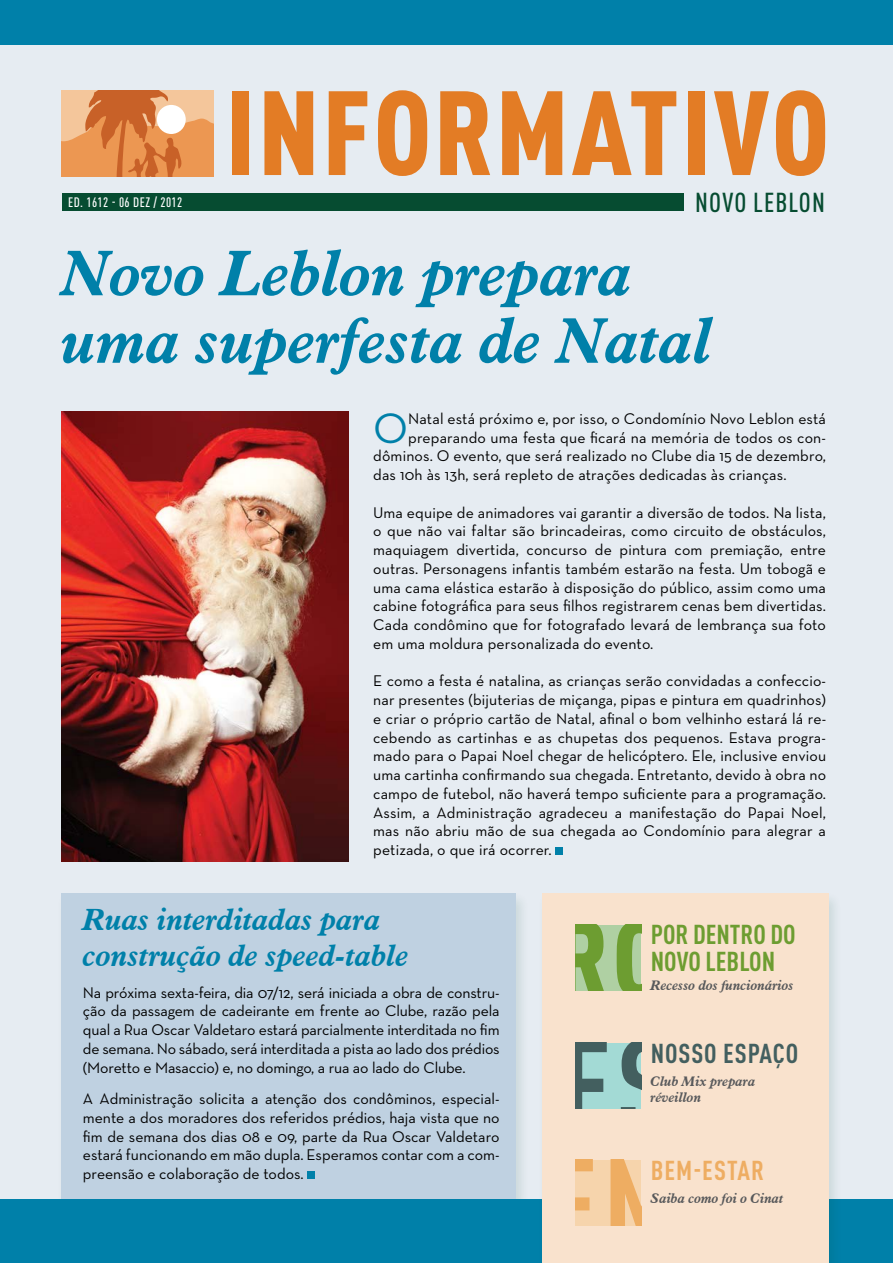
<style>
.page{position:relative;width:893px;height:1263px;background:#e6ecf2}
.page>*{position:absolute;margin:0;border:0;box-sizing:border-box;transform-origin:0 0}
.t1{font:900 condensed 117.6px "DIN Pro";letter-spacing:.02em;color:#e37c25}
.t2{font:italic 700 62.7px/67.5px "Aldine 721 BT";color:#0080a9}
.t3{font:43.35px "Neutra Text";color:#0080a9}
.t4{font:italic 700 30px/36px "Aldine 721 BT";color:#0080a9}
.t5{font:700 condensed 27px/27px "DIN Pro";color:#6d9d31}
.t6{font:700 condensed 27px "DIN Pro";letter-spacing:.035em;color:#435f5f}
.t7{font:500 condensed 27px "DIN Pro";letter-spacing:.04em;color:#064c31}
.t8{font:700 condensed 27px "DIN Pro";letter-spacing:.04em;color:#eead62}
.t9{font:15.75px/18.8px "Neutra Text";letter-spacing:.01em;color:#000;text-align:justify}
.t10{font:italic 700 13.5px/16.2px "Aldine 721 BT";color:#58595b}
.t11{font:500 condensed 13.5px "DIN Pro";letter-spacing:.03em;color:#fff}
</style>
<div class="page">
<div style="left:57px;top:891px;width:472px;height:325px;background:#064c31;opacity:.12"></div>
<div style="left:62px;top:893px;width:454px;height:306px;background:#bfd1e1"></div>
<img style="left:62px;top:412px;width:287px;height:449px">
<div style="left:0;top:1199px;width:893px;height:64px;background:#0080a9"></div>
<div style="left:537px;top:891px;width:306px;height:372px;background:#064c31;opacity:.12"></div>
<div style="left:542px;top:893px;width:287px;height:370px;background:#f9e2cd"></div>
<div style="left:62px;top:193px;width:622px;height:18px;background:#064c31"></div>
<svg style="left:62px;top:90px;width:152px;height:86px;background:#e39155"></svg>
<div style="left:157px;top:105px;width:29px;height:29px;background:#fff;border-radius:50%"></div>
<svg style="left:575px;top:1042px;width:66px;height:66px;background:#7daaa6"></svg>
<div style="left:0;top:0;width:893px;height:45px;background:#0080a9"></div>
<svg style="left:575px;top:925px;width:66px;height:66px;background:#8bb465"></svg>
<svg style="left:575px;top:1160px;width:66px;height:66px;background:#f2c38c"></svg>
<div style="left:556px;top:848px;width:7px;height:7px;background:#0080a9"></div>
<div style="left:308px;top:1171px;width:7px;height:8px;background:#0080a9"></div>
<h1 class="t1" style="left:226px;top:60px;width:605px">INFORMATIVO</h1>
<p class="t11" style="left:68px;top:194px;width:116px">ED. 1612 - 06 Dez / 2012</p>
<h3 class="t7" style="left:695px;top:186px;width:131px">NOVO LEBLON</h3>
<h2 class="t2" style="left:62px;top:239px;width:652px">Novo Leblon prepara uma superfesta de Natal</h2>
<h3 class="t3" style="left:373px;top:402px;width:36px">O</h3>
<p class="t9" style="left:408px;top:409px;width:419px">Natal está próximo e, por isso, o Condomínio Novo Leblon está</p>
<p class="t9" style="left:408px;top:428px;width:419px">preparando uma festa que ficará na memória de todos os con-</p>
<p class="t9" style="left:373px;top:446px;width:454px">dôminos. O evento, que será realizado no Clube dia 15 de dezembro,</p>
<p class="t9" style="left:373px;top:465px;width:415px">das 10h às 13h, será repleto de atrações dedicadas às crianças.</p>
<p class="t9" style="left:373px;top:503px;width:454px">Uma equipe de animadores vai garantir a diversão de todos. Na lista, o que não vai faltar são brincadeiras, como circuito de obstáculos, maquiagem divertida, concurso de pintura com premiação, entre outras. Personagens infantis também estarão na festa. Um tobogã e uma cama elástica estarão à disposição do público, assim como uma cabine fotográfica para seus filhos registrarem cenas bem divertidas.<br>Cada condômino que for fotografado levará de lembrança sua foto em uma moldura personalizada do evento.</p>
<p class="t9" style="left:373px;top:671px;width:454px">E como a festa é natalina, as crianças serão convidadas a confeccio&shy;nar presentes (bijuterias de miçanga, pipas e pintura em quadrinhos) e criar o próprio cartão de Natal, afinal o bom velhinho estará lá re&shy;cebendo as cartinhas e as chupetas dos pequenos. Estava progra&shy;mado para o Papai Noel chegar de helicóptero. Ele, inclusive enviou uma cartinha confirmando sua chegada. Entretanto, devido à obra no campo de futebol, não haverá tempo suficiente para a programação.<br>Assim, a Administração agradeceu a manifestação do Papai Noel, mas não abriu mão de sua chegada ao Condomínio para alegrar a petizada, o que irá ocorrer.</p>
<h3 class="t4" style="left:83px;top:901px;width:327px">Ruas interditadas para construção de speed-table</h3>
<p class="t9" style="left:83px;top:983px;width:418px">Na próxima sexta-feira, dia 07/12, será iniciada a obra de constru&shy;ção da passagem de cadeirante em frente ao Clube, razão pela qual a Rua Oscar Valdetaro estará parcialmente interditada no fim de semana. No sábado, será interditada a pista ao lado dos prédios (Moretto e Masaccio) e, no domingo, a rua ao lado do Clube.</p>
<p class="t9" style="left:83px;top:1089px;width:418px">A Administração solicita a atenção dos condôminos, especial&shy;mente a dos moradores dos referidos prédios, haja vista que no fim de semana dos dias 08 e 09, parte da Rua Oscar Valdetaro estará funcionando em mão dupla. Esperamos contar com a com&shy;preensão e colaboração de todos.</p>
<h3 class="t5" style="left:651px;top:921px;width:146px">POR DENTRO DO<br>NOVO LEBLON</h3>
<p class="t10" style="left:651px;top:977px;width:145px">Recesso dos funcionários</p>
<h3 class="t6" style="left:651px;top:1037px;width:149px">NOSSO ESPAÇO</h3>
<p class="t10" style="left:651px;top:1073px;width:106px">Club Mix prepara réveillon</p>
<h3 class="t8" style="left:651px;top:1154px;width:115px">BEM-ESTAR</h3>
<p class="t10" style="left:651px;top:1190px;width:134px">Saiba como foi o Cinat</p>
</div>
